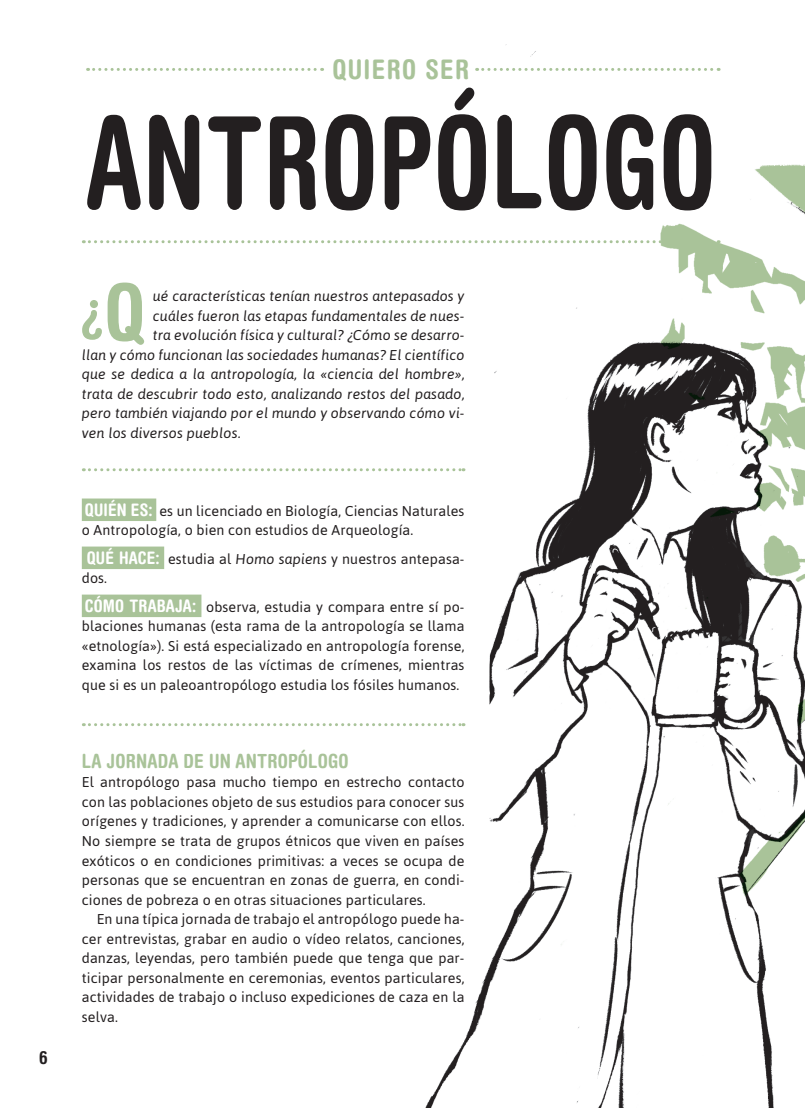
<style>
.page{position:relative;width:805px;height:1108px;background:#fff}
.page>*{position:absolute;margin:0;border:0;box-sizing:border-box;transform-origin:0 0}
.t1{font:700 condensed 127.5px "Helvetica Rounded LT Std";letter-spacing:.01em;color:#231f20;scale:.85 1}
.t2{font:700 condensed 78.15px "Helvetica Rounded LT Std";color:#a9c399}
.t3{font:700 condensed 53.4px "Helvetica Rounded LT Std";color:#a9c399}
.t4{font:700 condensed 27px "Helvetica Rounded LT Std";letter-spacing:.05em;color:#a9c399}
.t5{font:700 condensed 19.5px "Helvetica Rounded LT Std";letter-spacing:.01em;color:#a9c399}
.t6{font:700 condensed 18px "Helvetica Rounded LT Std";color:#231f20}
.t7{font:14.25px/19.5px "Asap";letter-spacing:.01em;color:#231f20}
.t8{font:italic 14.25px "Asap";letter-spacing:.01em;color:#231f20}
.s1{font-family:"Helvetica Rounded LT Std";font-weight:700;font-stretch:condensed;font-size:17.25px;color:#fff}
.s2{font-style:italic}
</style>
<div class="page">
<img style="left:410px;top:44px;width:395px;height:1063px">
<div style="left:82px;top:498px;width:74px;height:23px;background:#a9c399"></div>
<div style="left:82px;top:546px;width:82px;height:23px;background:#a9c399"></div>
<div style="left:82px;top:594px;width:119px;height:23px;background:#a9c399"></div>
<svg style="left:83px;top:468px;width:381px;height:3px"></svg>
<svg style="left:83px;top:723px;width:381px;height:3px"></svg>
<svg style="left:83px;top:240px;width:636px;height:3px"></svg>
<svg style="left:88px;top:68px;width:235px;height:3px"></svg>
<svg style="left:477px;top:68px;width:242px;height:3px"></svg>
<p class="t6" style="left:39px;top:1045px;width:10px">6</p>
<p class="t4" style="left:332px;top:53px;width:138px">QUIERO SER</p>
<p class="t1" style="left:86px;top:85px;width:69px">ANTRO</p>
<p class="t1" style="left:379px;top:85px;width:388px">PÓLOGO</p>
<p class="t2" style="left:104px;top:265px;width:42px">Q</p>
<p class="t8" style="left:153px;top:287px;width:313px">ué características tenían nuestros antepasados y</p>
<p class="t3" style="left:79px;top:278px;width:27px">¿</p>
<p class="t8" style="left:153px;top:306px;width:313px">cuáles fueron las etapas fundamentales de nues-</p>
<p class="t8" style="left:153px;top:326px;width:313px">tra evolución física y cultural? ¿Cómo se desarro-</p>
<p class="t8" style="left:82px;top:345px;width:384px">llan y cómo funcionan las sociedades humanas? El científico</p>
<p class="t8" style="left:82px;top:365px;width:384px">que se dedica a la antropología, la «ciencia del hombre»,</p>
<p class="t8" style="left:82px;top:384px;width:384px">trata de descubrir todo esto, analizando restos del pasado,</p>
<p class="t8" style="left:82px;top:404px;width:384px">pero también viajando por el mundo y observando cómo vi-</p>
<p class="t8" style="left:82px;top:423px;width:160px">ven los diversos pueblos.</p>
<p class="t7" style="left:82px;top:500px;width:384px"><span class="s1">QUIÉN ES:</span> es un licenciado en Biología, Ciencias Naturales o Antropología, o bien con estudios de Arqueología.</p>
<p class="t7" style="left:82px;top:548px;width:384px;text-indent:5px"><span class="s1">QUÉ HACE:</span> estudia al <span class="s2">Homo sapiens</span> y nuestros antepasa&shy;dos.</p>
<p class="t7" style="left:82px;top:596px;width:384px;text-align:justify"><span class="s1">CÓMO TRABAJA:</span> observa, estudia y compara entre sí po&shy;blaciones humanas (esta rama de la antropología se llama «etnología»). Si está especializado en antropología forense, examina los restos de las víctimas de crímenes, mientras que si es un paleoantropólogo estudia los fósiles humanos.</p>
<p class="t5" style="left:82px;top:749px;width:36px">LA JORNA</p>
<p class="t5" style="left:158px;top:749px;width:89px">DA DE UN ANTRO</p>
<p class="t5" style="left:288px;top:749px;width:61px">PÓLOGO</p>
<p class="t7" style="left:82px;top:772px;width:384px">El antropólogo pasa mucho tiempo en estrecho contacto</p>
<p class="t7" style="left:82px;top:791px;width:384px">con las poblaciones objeto de sus estudios para conocer sus</p>
<p class="t7" style="left:82px;top:811px;width:384px">orígenes y tradiciones, y aprender a comunicarse con ellos.</p>
<p class="t7" style="left:82px;top:830px;width:384px">No siempre se trata de grupos étnicos que viven en países</p>
<p class="t7" style="left:82px;top:850px;width:384px">exóticos o en condiciones primitivas: a veces se ocupa de</p>
<p class="t7" style="left:82px;top:869px;width:384px">personas que se encuentran en zonas de guerra, en condi-</p>
<p class="t7" style="left:82px;top:889px;width:345px">ciones de pobreza o en otras situaciones particulares.</p>
<p class="t7" style="left:97px;top:908px;width:369px">En una típica jornada de trabajo el antropólogo puede ha-</p>
<p class="t7" style="left:82px;top:928px;width:384px">cer entrevistas, grabar en audio o vídeo relatos, canciones,</p>
<p class="t7" style="left:82px;top:947px;width:384px">danzas, leyendas, pero también puede que tenga que par-</p>
<p class="t7" style="left:82px;top:967px;width:384px">ticipar personalmente en ceremonias, eventos particulares,</p>
<p class="t7" style="left:82px;top:986px;width:384px">actividades de trabajo o incluso expediciones de caza en la</p>
<p class="t7" style="left:82px;top:1006px;width:38px">selva.</p>
</div>
